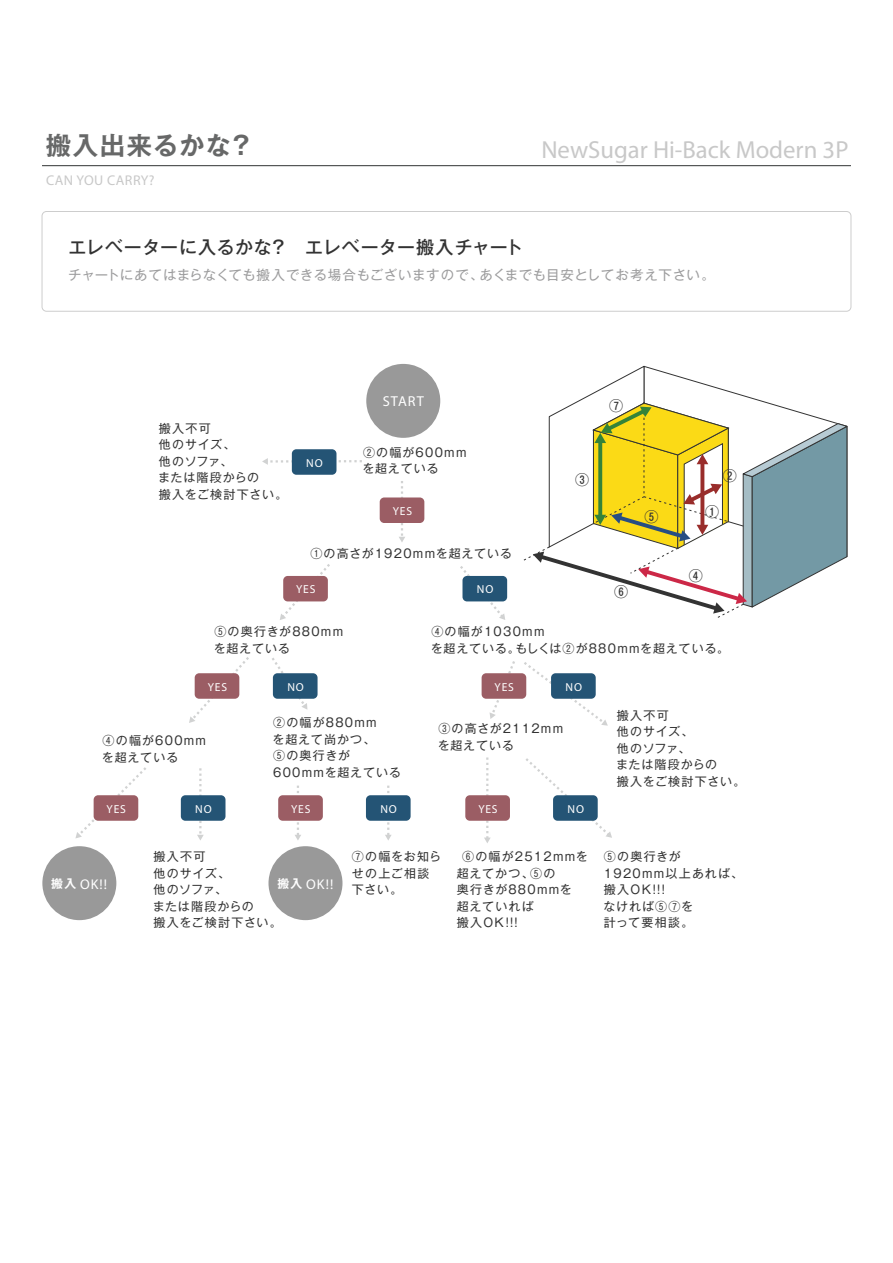
<style>
.page{position:relative;width:893px;height:1263px;background:#fff}
.page>*{position:absolute;margin:0;border:0;box-sizing:border-box;transform-origin:0 0}
.t1{font:700 25.35px "Gothic MB101 Pro De";letter-spacing:.06em;color:#676868}
.t2{font:24.75px "Humanist 777 BT Bold B";color:#c8c8c8}
.t3{font:500 18px "Gothic MB101 Pro";letter-spacing:.03em;color:#333}
.t4{font:14.4px "Humanist 777 BT Bold B";letter-spacing:.075em;color:#fff}
.t5{font:14.1px "Humanist 777 BT Black B";letter-spacing:.03em;color:#c8c8c8}
.t6{font:14.1px "Humanist 777 BT Bold B";color:#fff}
.t7{font:500 14.1px "Gothic MB101 Pro";color:#333}
.t8{font:13.5px "Gothic MB101 Pro";letter-spacing:.035em;color:#9d9d9e}
.t9{font:12px/16.5px "Gothic MB101 Pro";letter-spacing:.095em;color:#333}
.t10{font:11.55px "Humanist 777 BT Bold B";letter-spacing:.075em;color:#fff}
.s1{font-family:"Gothic MB101 Pro De";font-weight:700;font-size:11.7px}
</style>
<div class="page">
<div style="left:42px;top:211px;width:809px;height:101px;border:1px solid #cdcdcd;border-radius:4px"></div>
<hr style="left:42px;top:165px;width:808px;height:1px;background:#313333">
<svg style="left:272px;top:658px;width:36px;height:52px"></svg>
<svg style="left:489px;top:661px;width:119px;height:65px"></svg>
<svg style="left:295px;top:786px;width:6px;height:54px"></svg>
<svg style="left:197px;top:768px;width:7px;height:72px"></svg>
<svg style="left:385px;top:786px;width:6px;height:54px"></svg>
<svg style="left:398px;top:481px;width:7px;height:61px"></svg>
<svg style="left:262px;top:458px;width:100px;height:7px"></svg>
<svg style="left:460px;top:566px;width:45px;height:54px"></svg>
<svg style="left:526px;top:758px;width:86px;height:80px"></svg>
<svg style="left:189px;top:657px;width:60px;height:66px"></svg>
<svg style="left:75px;top:767px;width:71px;height:71px"></svg>
<svg style="left:280px;top:564px;width:50px;height:56px"></svg>
<svg style="left:484px;top:758px;width:6px;height:85px"></svg>
<div style="left:366px;top:364px;width:74px;height:74px;background:#999;border-radius:50%"></div>
<div style="left:42px;top:846px;width:74px;height:74px;background:#999;border-radius:50%"></div>
<div style="left:268px;top:846px;width:74px;height:74px;background:#999;border-radius:50%"></div>
<div style="left:292px;top:449px;width:44px;height:26px;background:#245475;border-radius:4px"></div>
<div style="left:273px;top:673px;width:44px;height:26px;background:#245475;border-radius:4px"></div>
<div style="left:181px;top:795px;width:44px;height:26px;background:#245475;border-radius:4px"></div>
<div style="left:366px;top:795px;width:44px;height:26px;background:#245475;border-radius:4px"></div>
<div style="left:553px;top:795px;width:44px;height:26px;background:#245475;border-radius:4px"></div>
<div style="left:462px;top:576px;width:45px;height:25px;background:#245475;border-radius:4px"></div>
<div style="left:551px;top:673px;width:44px;height:26px;background:#245475;border-radius:4px"></div>
<div style="left:380px;top:498px;width:44px;height:25px;background:#9b5d64;border-radius:4px"></div>
<div style="left:283px;top:576px;width:45px;height:25px;background:#9b5d64;border-radius:4px"></div>
<div style="left:195px;top:673px;width:44px;height:26px;background:#9b5d64;border-radius:4px"></div>
<div style="left:94px;top:795px;width:44px;height:26px;background:#9b5d64;border-radius:4px"></div>
<div style="left:278px;top:795px;width:45px;height:26px;background:#9b5d64;border-radius:4px"></div>
<div style="left:465px;top:795px;width:45px;height:26px;background:#9b5d64;border-radius:4px"></div>
<div style="left:481px;top:673px;width:45px;height:26px;background:#9b5d64;border-radius:4px"></div>
<svg style="left:523px;top:366px;width:325px;height:252px"></svg>
<h1 class="t1" style="left:46px;top:124px;width:209px">搬入出来るかな？</h1>
<h2 class="t2" style="left:541px;top:134px;width:308px">NewSugar Hi-Back Modern 3P</h2>
<p class="t5" style="left:46px;top:172px;width:110px">CAN YOU CARRY?</p>
<h3 class="t3" style="left:68px;top:232px;width:456px">エレベーターに入るかな？　エレベーター搬入チャート</h3>
<p class="t8" style="left:68px;top:263px;width:648px">チャートにあてはまらなくても搬入できる場合もございますので、あくまでも目安としてお考え下さい。</p>
<p class="t9" style="left:158px;top:418px;width:131px">搬入不可<br>他のサイズ、<br>他のソファ、<br>または階段からの<br>搬入をご検討下さい。</p>
<p class="t10" style="left:306px;top:456px;width:18px">NO</p>
<p class="t4" style="left:383px;top:393px;width:43px">START</p>
<p class="t9" style="left:362px;top:442px;width:106px">②の幅が600mmを超えている</p>
<p class="t10" style="left:393px;top:504px;width:21px">YES</p>
<p class="t9" style="left:310px;top:544px;width:203px">①の高さが1920mmを超えている</p>
<p class="t10" style="left:296px;top:582px;width:21px">YES</p>
<p class="t10" style="left:477px;top:582px;width:18px">NO</p>
<p class="t7" style="left:609px;top:394px;width:16px">⑦</p>
<p class="t7" style="left:575px;top:468px;width:16px">③</p>
<p class="t7" style="left:723px;top:464px;width:16px">②</p>
<p class="t7" style="left:705px;top:500px;width:16px">①</p>
<p class="t7" style="left:644px;top:505px;width:16px">⑤</p>
<p class="t7" style="left:614px;top:580px;width:16px">⑥</p>
<p class="t7" style="left:689px;top:563px;width:16px">④</p>
<p class="t9" style="left:214px;top:622px;width:131px">⑤の奥行きが880mmを超えている</p>
<p class="t9" style="left:431px;top:622px;width:300px">④の幅が1030mm<br>を超えている。もしくは②が880mmを超えている。</p>
<p class="t10" style="left:208px;top:680px;width:21px">YES</p>
<p class="t10" style="left:287px;top:680px;width:18px">NO</p>
<p class="t10" style="left:494px;top:680px;width:21px">YES</p>
<p class="t10" style="left:565px;top:680px;width:18px">NO</p>
<p class="t9" style="left:102px;top:731px;width:106px">④の幅が600mmを超えている</p>
<p class="t9" style="left:272px;top:713px;width:130px">②の幅が880mm<br>を超えて尚かつ、<br>⑤の奥行きが<br>600mmを超えている</p>
<p class="t9" style="left:437px;top:719px;width:127px">③の高さが2112mmを超えている</p>
<p class="t9" style="left:616px;top:705px;width:131px">搬入不可<br>他のサイズ、<br>他のソファ、<br>または階段からの<br>搬入をご検討下さい。</p>
<p class="t10" style="left:107px;top:802px;width:21px">YES</p>
<p class="t10" style="left:291px;top:802px;width:21px">YES</p>
<p class="t10" style="left:478px;top:802px;width:21px">YES</p>
<p class="t10" style="left:195px;top:802px;width:18px">NO</p>
<p class="t10" style="left:380px;top:802px;width:18px">NO</p>
<p class="t10" style="left:567px;top:802px;width:18px">NO</p>
<p class="t9" style="left:153px;top:847px;width:131px">搬入不可<br>他のサイズ、<br>他のソファ、<br>または階段からの<br>搬入をご検討下さい。</p>
<p class="t6" style="left:51px;top:876px;width:57px"><span class="s1">搬入</span> OK!!</p>
<p class="t6" style="left:277px;top:876px;width:57px"><span class="s1">搬入</span> OK!!</p>
<p class="t9" style="left:352px;top:847px;width:91px">⑦の幅をお知らせの上ご相談下さい。</p>
<p class="t9" style="left:457px;top:847px;width:132px;text-indent:5px">⑥の幅が2512mmを超えてかつ、⑤の<br>奥行きが880mmを<br>超えていれば<br>搬入OK!!!</p>
<p class="t9" style="left:603px;top:847px;width:141px">⑤の奥行きが<br>1920mm以上あれば、搬入OK!!!<br>なければ⑤⑦を<br>計って要相談。</p>
</div>
